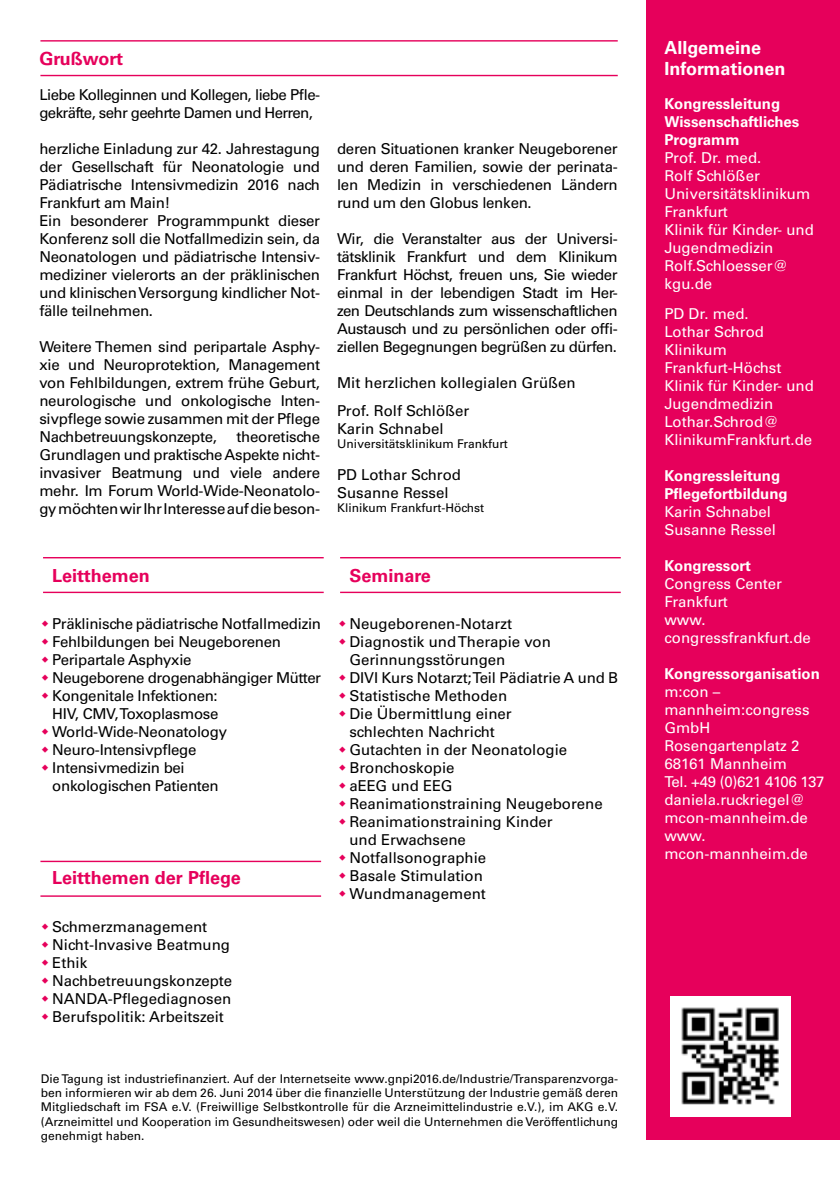
<style>
.page{position:relative;width:840px;height:1191px;background:#fff}
.page>*{position:absolute;margin:0;border:0;box-sizing:border-box;transform-origin:0 0}
.t1{font:700 18px "Univers LT";color:#e6005b}
.t2{font:700 18px/21.6px "Univers LT";color:#fff}
.t3{font:15px/18px "Univers LT";letter-spacing:-.02em;color:#000;text-align:justify}
.t4{font:15px/18px "Univers LT";color:#000}
.t5{font:15px/18px "Univers LT";color:#fff}
.t6{font:700 15px/18px "Univers LT";color:#fff}
.t7{font:15px/18px "Univers LT";letter-spacing:-.04em;color:#000}
.t8{font:12px/14.4px "Univers LT";color:#000;text-align:justify}
</style>
<div class="page">
<div style="left:646px;top:0;width:193px;height:1140px;background:#e6005b"></div>
<div style="left:670px;top:996px;width:120px;height:120px;background:#fff"></div>
<img style="left:681px;top:1007px;width:98px;height:98px">
<hr style="left:40px;top:40px;width:577px;height:2px;background:#e6005b">
<hr style="left:40px;top:75px;width:577px;height:1px;background:#e6005b">
<hr style="left:43px;top:557px;width:280px;height:1px;background:#e6005b">
<hr style="left:43px;top:591px;width:280px;height:2px;background:#e6005b">
<hr style="left:340px;top:557px;width:280px;height:1px;background:#e6005b">
<hr style="left:340px;top:591px;width:280px;height:2px;background:#e6005b">
<hr style="left:40px;top:860px;width:281px;height:2px;background:#e6005b">
<hr style="left:40px;top:895px;width:281px;height:1px;background:#e6005b">
<p class="t1" style="left:39px;top:48px;width:85px">Grußwort</p>
<p class="t7" style="left:39px;top:85px;width:282px">Liebe Kolleginnen und Kollegen, liebe Pfle&shy;gekräfte, sehr geehrte Damen und Herren,</p>
<p class="t3" style="left:39px;top:139px;width:282px;text-align:left">herzliche Einladung zur 42. Jahrestagung der Gesellschaft für Neonatologie und Pädiatrische Intensivmedizin 2016 nach Frankfurt am Main!<br>Ein besonderer Programmpunkt dieser Konferenz soll die Notfallmedizin sein, da Neonatologen und pädiatrische Intensiv&shy;mediziner vielerorts an der präklinischen und klinischen Versorgung kindlicher Not&shy;fälle teilnehmen.</p>
<p class="t3" style="left:39px;top:337px;width:282px">Weitere Themen sind peripartale Asphy&shy;xie und Neuroprotektion, Management von Fehlbildungen, extrem frühe Geburt, neurologische und onkologische Inten&shy;sivpflege sowie zusammen mit der Pflege Nachbetreuungskonzepte,</p>
<p class="t3" style="left:39px;top:427px;width:282px;text-indent:197px">theoretische Grundlagen und praktische Aspekte nicht&shy;invasiver Beatmung und viele andere mehr. Im Forum World-Wide-Neonatolo&shy;gy möchten wir Ihr Interesse auf die beson-</p>
<p class="t3" style="left:337px;top:139px;width:282px">deren Situationen kranker Neugeborener und deren Familien, sowie der perinata&shy;len Medizin in verschiedenen Ländern rund um den Globus lenken.</p>
<p class="t3" style="left:337px;top:229px;width:282px">Wir, die Veranstalter aus der Universi&shy;tätsklinik Frankfurt und dem Klinikum Frankfurt Höchst, freuen uns, Sie wieder einmal in der lebendigen Stadt im Her&shy;zen Deutschlands zum wissenschaftlichen Austausch und zu persönlichen oder offi&shy;ziellen Begegnungen begrüßen zu dürfen.</p>
<p class="t4" style="left:337px;top:368px;width:240px;line-height:28px">Mit herzlichen kollegialen Grüßen<br>Prof. Rolf Schlößer</p>
<p class="t4" style="left:337px;top:419px;width:108px">Karin Schnabel</p>
<p class="t8" style="left:337px;top:437px;width:172px">Universitätsklinikum Frankfurt</p>
<p class="t4" style="left:337px;top:465px;width:125px">PD Lothar Schrod<br>Susanne Ressel</p>
<p class="t8" style="left:337px;top:501px;width:148px">Klinikum Frankfurt-Höchst</p>
<p class="t1" style="left:52px;top:564px;width:99px">Leitthemen</p>
<p class="t3" style="left:52px;top:615px;width:270px;text-align:left">Präklinische pädiatrische Notfallmedizin<br>Fehlbildungen bei Neugeborenen<br>Peripartale Asphyxie<br>Neugeborene drogenabhängiger Mütter<br>Kongenitale Infektionen:<br>HIV, CMV, Toxoplasmose<br>World-Wide-Neonatology<br>Neuro-Intensivpflege<br>Intensivmedizin bei<br>onkologischen Patienten</p>
<p class="t1" style="left:52px;top:867px;width:190px">Leitthemen der Pflege</p>
<p class="t4" style="left:52px;top:917px;width:181px">Schmerzmanagement<br>Nicht-Invasive Beatmung<br>Ethik<br>Nachbetreuungskonzepte<br>NANDA-Pflegediagnosen<br>Berufspolitik: Arbeitszeit</p>
<p class="t1" style="left:349px;top:564px;width:83px">Seminare</p>
<p class="t4" style="left:349px;top:615px;width:270px">Neugeborenen-Notarzt<br>Diagnostik und Therapie von<br>Gerinnungsstörungen<br>DIVI Kurs Notarzt; Teil Pädiatrie A und B<br>Statistische Methoden<br>Die Übermittlung einer<br>schlechten Nachricht<br>Gutachten in der Neonatologie<br>Bronchoskopie<br>aEEG und EEG<br>Reanimationstraining Neugeborene<br>Reanimationstraining Kinder<br>und Erwachsene<br>Notfallsonographie<br>Basale Stimulation<br>Wundmanagement</p>
<p class="t8" style="left:41px;top:1071px;width:578px">Die Tagung ist industriefinanziert. Auf der Internetseite www.gnpi2016.de/Industrie/Transparenzvorga&shy;ben informieren wir ab dem 26. Juni 2014 über die finanzielle Unterstützung der Industrie gemäß deren Mitgliedschaft im FSA e.V. (Freiwillige Selbstkontrolle für die Arzneimittelindustrie e.V.), im AKG e.V. (Arzneimittel und Kooperation im Gesundheitswesen) oder weil die Unternehmen die Veröffentlichung genehmigt haben.</p>
<p class="t2" style="left:664px;top:37px;width:122px">Allgemeine<br>Informationen</p>
<p class="t6" style="left:664px;top:94px;width:136px">Kongressleitung<br>Wissenschaftliches<br>Programm</p>
<p class="t5" style="left:664px;top:148px;width:151px">Prof. Dr. med.<br>Rolf Schlößer<br>Universitätsklinikum<br>Frankfurt<br>Klinik für Kinder- und<br>Jugendmedizin<br>Rolf.Schloesser@ kgu.de</p>
<p class="t5" style="left:664px;top:304px;width:151px">PD Dr. med.<br>Lothar Schrod<br>Klinikum<br>Frankfurt-Höchst<br>Klinik für Kinder- und<br>Jugendmedizin<br>Lothar.Schrod@<br>KlinikumFrankfurt.de</p>
<p class="t6" style="left:664px;top:466px;width:125px">Kongressleitung<br>Pflegefortbildung</p>
<p class="t5" style="left:664px;top:502px;width:113px">Karin Schnabel<br>Susanne Ressel</p>
<p class="t6" style="left:664px;top:556px;width:88px">Kongressort</p>
<p class="t5" style="left:664px;top:574px;width:148px">Congress Center<br>Frankfurt<br>www. congressfrankfurt.de</p>
<p class="t6" style="left:664px;top:664px;width:157px">Kongressorganisation</p>
<p class="t5" style="left:664px;top:682px;width:162px">m:con – mannheim:congress<br>GmbH<br>Rosengartenplatz 2<br>68161 Mannheim<br>Tel. +49 (0)621 4106 137 daniela.ruckriegel@ mcon-mannheim.de www. mcon-mannheim.de</p>
</div>
